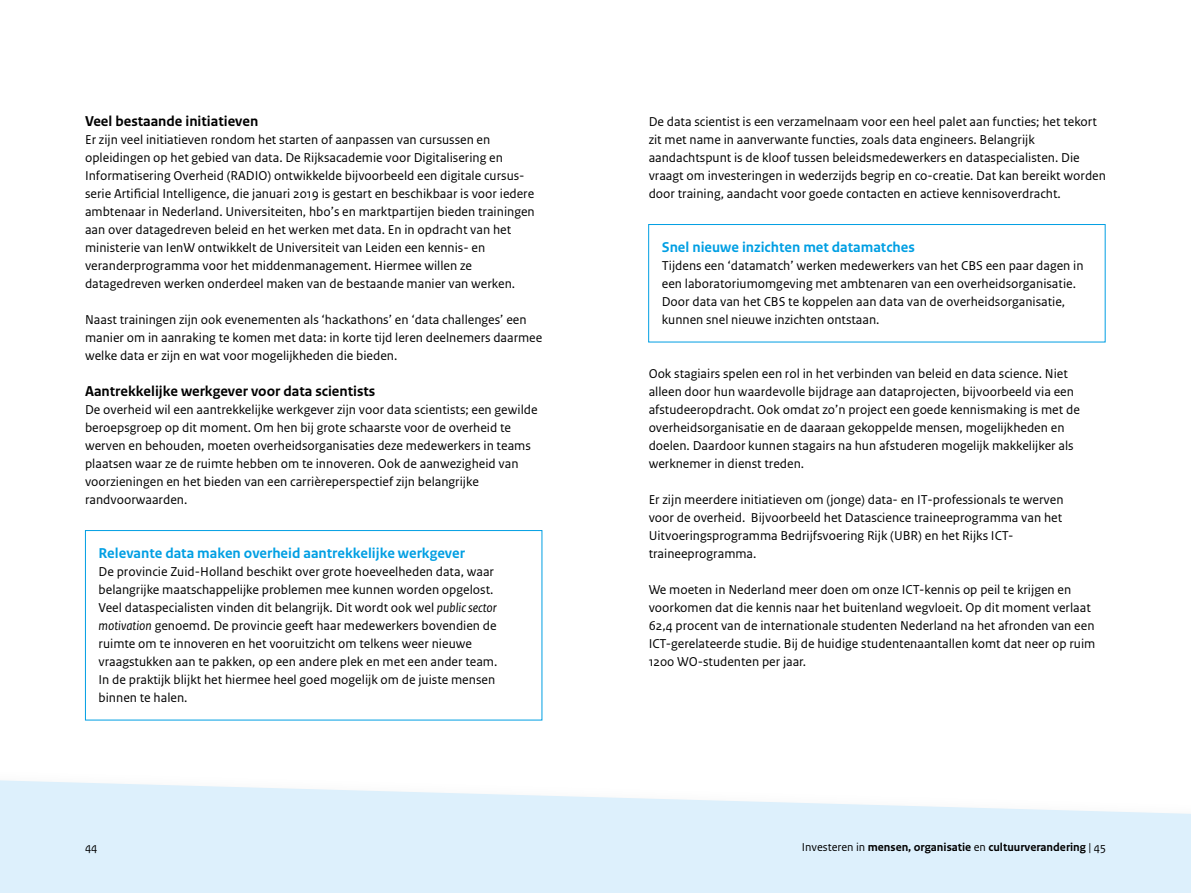
<style>
.page{position:relative;width:1191px;height:893px;background:#fff}
.page>*{position:absolute;margin:0;border:0;box-sizing:border-box;transform-origin:0 0}
.H3_-_var5{font:700 15px "Rijksoverheid Sans Text";color:#009fe3}
.H3_-_var1{font:700 15px "Rijksoverheid Sans Text";color:#000}
.t1{font:13.5px/18px "Rijksoverheid Sans Text";color:#000}
.t2{font:700 12px "Rijksoverheid Sans Text";color:#000}
.t3{font:12px "Rijksoverheid Sans Text";color:#000}
.s1{font-style:italic}
.s2{font-weight:400}
</style>
<div class="page">
<svg style="left:0;top:780px;width:1191px;height:113px;fill:#ddf0fc"></svg>
<div style="left:85px;top:530px;width:457px;height:190px;border:1px solid #009fe3"></div>
<div style="left:648px;top:224px;width:457px;height:118px;border:1px solid #009fe3"></div>
<h3 class="H3_-_var1" style="left:85px;top:113px;width:175px">Veel bestaande initiatieven</h3>
<p class="t1" style="left:85px;top:131px;width:451px">Er zijn veel initiatieven rondom het starten of aanpassen van cursussen en opleidingen op het gebied van data. De Rijksacademie voor Digitalisering en Informatisering Overheid (RADIO) ontwikkelde bijvoorbeeld een digitale cursus&shy;serie Artificial Intelligence, die januari 2019 is gestart en beschikbaar is voor iedere ambtenaar in Nederland. Universiteiten, hbo’s en marktpartijen bieden trainingen aan over datagedreven beleid en het werken met data. En in opdracht van het ministerie van IenW ontwikkelt de Universiteit van Leiden een kennis- en veranderprogramma voor het middenmanagement. Hiermee willen ze datagedreven werken onderdeel maken van de bestaande manier van werken.</p>
<p class="t1" style="left:85px;top:311px;width:459px">Naast trainingen zijn ook evenementen als ‘hackathons’ en ‘data challenges’ een manier om in aanraking te komen met data: in korte tijd leren deelnemers daarmee welke data er zijn en wat voor mogelijkheden die bieden.</p>
<h3 class="H3_-_var1" style="left:85px;top:383px;width:292px">Aantrekkelijke werkgever voor data scientists</h3>
<p class="t1" style="left:85px;top:401px;width:454px">De overheid wil een aantrekkelijke werkgever zijn voor data scientists; een gewilde beroepsgroep op dit moment. Om hen bij grote schaarste voor de overheid te werven en behouden, moeten overheidsorganisaties deze medewerkers in teams plaatsen waar ze de ruimte hebben om te innoveren. Ook de aanwezigheid van voorzieningen en het bieden van een carrièreperspectief zijn belangrijke randvoorwaarden.</p>
<h3 class="H3_-_var5" style="left:99px;top:545px;width:368px">Relevante data maken overheid aantrekkelijke werkgever</h3>
<p class="t1" style="left:99px;top:563px;width:400px">De provincie Zuid-Holland beschikt over grote hoeveelheden data, waar belangrijke maatschappelijke problemen mee kunnen worden opgelost.<br>Veel dataspecialisten vinden dit belangrijk. Dit wordt ook wel <span class="s1">public sector motivation</span> genoemd. De provincie geeft haar medewerkers bovendien de ruimte om te innoveren en het vooruitzicht om telkens weer nieuwe vraagstukken aan te pakken, op een andere plek en met een ander team.<br>In de praktijk blijkt het hiermee heel goed mogelijk om de juiste mensen binnen te halen.</p>
<p class="t1" style="left:648px;top:113px;width:459px">De data scientist is een verzamelnaam voor een heel palet aan functies; het tekort zit met name in aanverwante functies, zoals data engineers. Belangrijk aandachtspunt is de kloof tussen beleidsmedewerkers en dataspecialisten. Die vraagt om investeringen in wederzijds begrip en co-creatie. Dat kan bereikt worden door training, aandacht voor goede contacten en actieve kennisoverdracht.</p>
<h3 class="H3_-_var5" style="left:662px;top:239px;width:254px">Snel nieuwe inzichten met datamatches</h3>
<p class="t1" style="left:662px;top:257px;width:423px">Tijdens een ‘datamatch’ werken medewerkers van het CBS een paar dagen in een laboratoriumomgeving met ambtenaren van een overheidsorganisatie.<br>Door data van het CBS te koppelen aan data van de overheidsorganisatie, kunnen snel nieuwe inzichten ontstaan.</p>
<p class="t1" style="left:648px;top:365px;width:433px">Ook stagiairs spelen een rol in het verbinden van beleid en data science. Niet alleen door hun waardevolle bijdrage aan dataprojecten, bijvoorbeeld via een afstudeeropdracht. Ook omdat zo’n project een goede kennismaking is met de overheidsorganisatie en de daaraan gekoppelde mensen, mogelijkheden en doelen. Daardoor kunnen stagairs na hun afstuderen mogelijk makkelijker als werknemer in dienst treden.</p>
<p class="t1" style="left:648px;top:491px;width:416px">Er zijn meerdere initiatieven om (jonge) data- en IT-professionals te werven voor de overheid. Bijvoorbeeld het Datascience traineeprogramma van het Uitvoeringsprogramma Bedrijfsvoering Rijk (UBR) en het Rijks ICT&shy;traineeprogramma.</p>
<p class="t1" style="left:648px;top:581px;width:448px">We moeten in Nederland meer doen om onze ICT-kennis op peil te krijgen en voorkomen dat die kennis naar het buitenland wegvloeit. Op dit moment verlaat 62,4 procent van de internationale studenten Nederland na het afronden van een ICT-gerelateerde studie. Bij de huidige studentenaantallen komt dat neer op ruim 1200 WO-studenten per jaar.</p>
<p class="t3" style="left:85px;top:840px;width:14px">44</p>
<p class="t2" style="left:801px;top:840px;width:306px"><span class="s2">Investeren in</span> mensen, organisatie <span class="s2">en</span> cultuurverandering <span class="s2">| 45</span></p>
</div>
